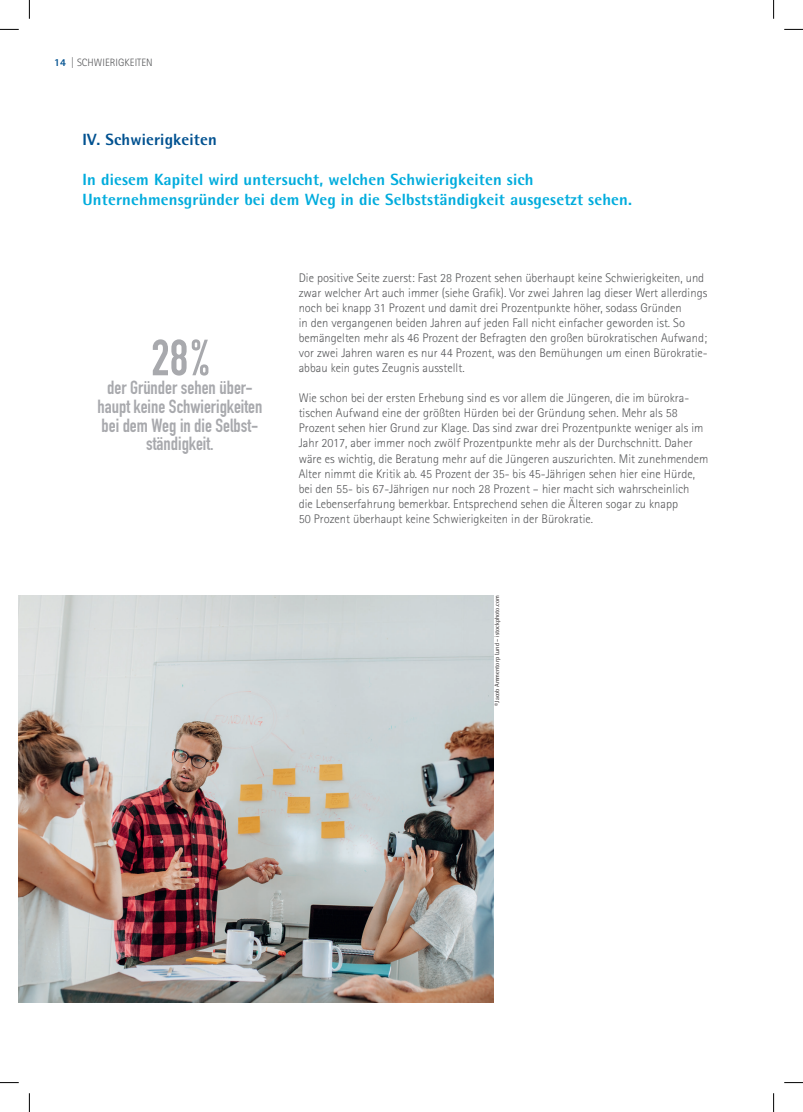
<style>
.page{position:relative;width:803px;height:1112px;background:#fff}
.page>*{position:absolute;margin:0;border:0;box-sizing:border-box;transform-origin:0 0}
.t1{font:50px "DIN Engschrift";color:#a8a9ad}
.t2{font:18.75px/18.8px "DIN Engschrift";color:#a8a9ad;text-align:center}
.t3{font:800 16.25px/20px "Rotis Semi Sans";letter-spacing:.01em;color:#00acdd}
.t4{font:800 16.25px "Rotis Semi Sans";letter-spacing:.01em;color:#005190}
.t5{font:300 12.5px/15px "AT Rotis Sans Serif";color:#57585a}
.t6{font:300 10.62px "AT Rotis Sans Serif";letter-spacing:.005em;color:#57585a}
.t7{font:800 10.62px "AT Rotis Sans Serif";color:#005190}
.t8{font:6.25px "Rotis Semi Sans";color:#231f20}
</style>
<div class="page">
<img style="left:19px;top:595px;width:475px;height:407px">
<svg style="left:0;top:29px;width:19px;height:1px"></svg>
<svg style="left:784px;top:29px;width:19px;height:1px"></svg>
<svg style="left:0;top:1082px;width:19px;height:1px"></svg>
<svg style="left:784px;top:1082px;width:19px;height:1px"></svg>
<svg style="left:29px;top:0;width:1px;height:19px"></svg>
<svg style="left:29px;top:1093px;width:1px;height:18px"></svg>
<svg style="left:773px;top:0;width:1px;height:19px"></svg>
<svg style="left:773px;top:1093px;width:1px;height:18px"></svg>
<p class="t6" style="left:71px;top:56px;width:83px">| SCHWIERIGKEITEN</p>
<p class="t7" style="left:54px;top:56px;width:13px">14</p>
<h3 class="t4" style="left:83px;top:129px;width:136px">IV. Schwierigkeiten</h3>
<h3 class="t3" style="left:83px;top:169px;width:551px">In diesem Kapitel wird untersucht, welchen Schwierigkeiten sich<br>Unternehmensgründer bei dem Weg in die Selbstständigkeit ausgesetzt sehen.</h3>
<h1 class="t1" style="left:151px;top:328px;width:59px">28%</h1>
<h2 class="t2" style="left:97px;top:378px;width:166px">der Gründer sehen über&shy;haupt keine Schwierigkeiten bei dem Weg in die Selbst&shy;ständigkeit.</h2>
<p class="t5" style="left:299px;top:270px;width:411px">Die positive Seite zuerst: Fast 28 Prozent sehen überhaupt keine Schwierigkeiten, und zwar welcher Art auch immer (siehe Grafik). Vor zwei Jahren lag dieser Wert allerdings noch bei knapp 31 Prozent und damit drei Prozentpunkte höher, sodass Gründen<br>in den vergangenen beiden Jahren auf jeden Fall nicht einfacher geworden ist. So bemängelten mehr als 46 Prozent der Befragten den großen bürokratischen Aufwand; vor zwei Jahren waren es nur 44 Prozent, was den Bemühungen um einen Bürokratie&shy;abbau kein gutes Zeugnis ausstellt.</p>
<p class="t5" style="left:299px;top:390px;width:411px">Wie schon bei der ersten Erhebung sind es vor allem die Jüngeren, die im bürokra&shy;tischen Aufwand eine der größten Hürden bei der Gründung sehen. Mehr als 58<br>Prozent sehen hier Grund zur Klage. Das sind zwar drei Prozentpunkte weniger als im Jahr 2017, aber immer noch zwölf Prozentpunkte mehr als der Durchschnitt. Daher wäre es wichtig, die Beratung mehr auf die Jüngeren auszurichten. Mit zunehmendem Alter nimmt die Kritik ab. 45 Prozent der 35- bis 45-Jährigen sehen hier eine Hürde, bei den 55- bis 67-Jährigen nur noch 28 Prozent – hier macht sich wahrscheinlich<br>die Lebenserfahrung bemerkbar. Entsprechend sehen die Älteren sogar zu knapp<br>50 Prozent überhaupt keine Schwierigkeiten in der Bürokratie.</p>
<p class="t8" style="left:493px;top:705px;width:112px;rotate:-90deg">©Jacob Ammentorp Lund – istockphoto.com</p>
</div>
